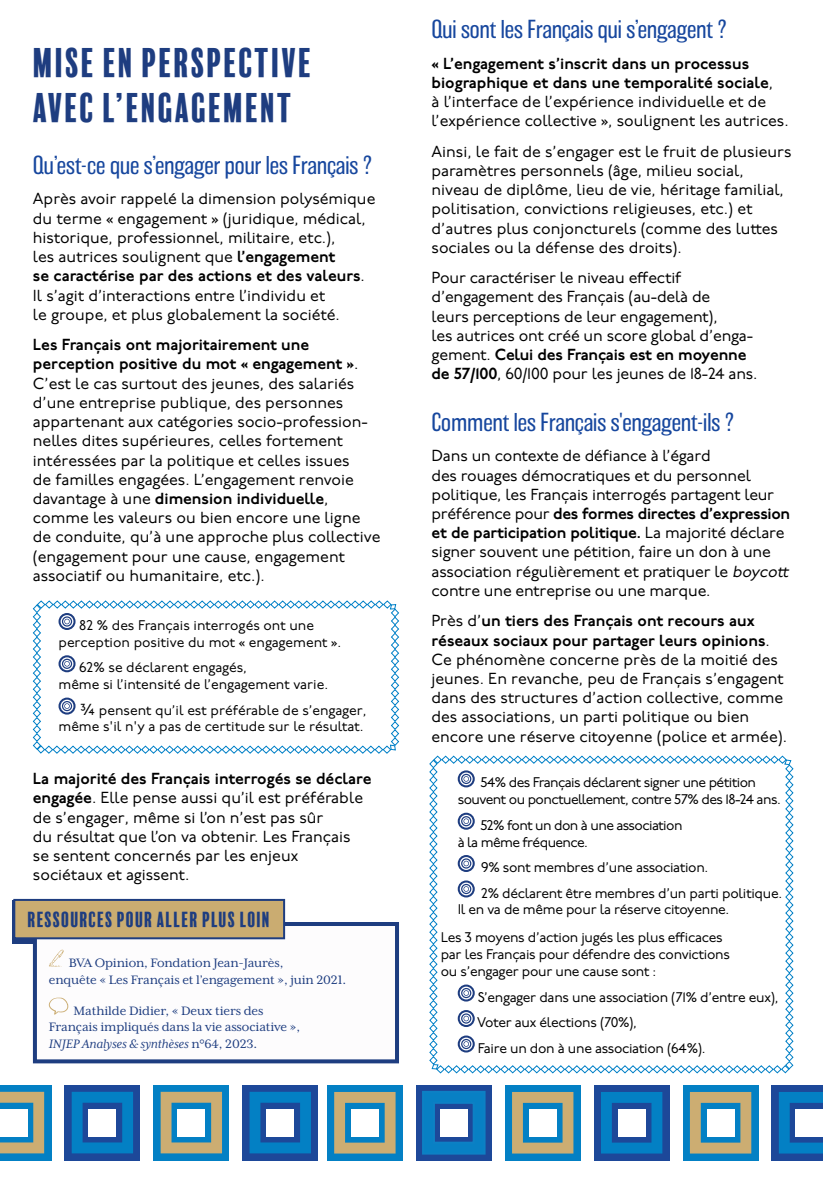
<style>
.page{position:relative;width:823px;height:1191px;background:#fff}
.page>*{position:absolute;margin:0;border:0;box-sizing:border-box;transform-origin:0 0}
.t1{font:38px/45.6px "Balboa Plus Fill";color:#1e3d80}
.t2{font:200 24px "Balboa";color:#17479e}
.t3{font:20px "Balboa Plus Fill";color:#1e3d80}
.t4{font:16px/19.2px "P22 Underground";color:#000}
.t5{font:14px/25.4px "P22 Underground";letter-spacing:-.02em;color:#000}
.t6{font:14px/16.8px "P22 Underground";color:#000;text-align:center}
.t7{font:14px/16.8px "Mrs Eaves XL Serif OT";letter-spacing:-.01em;color:#1e3d80}
.t8{font:14px/16.8px "P22 Underground";letter-spacing:-.04em;color:#000;text-align:center}
.s1{font-weight:600}
.s2{font-size:16px}
.s3{font-style:italic}
</style>
<div class="page">
<svg style="left:32px;top:600px;width:367px;height:154px"></svg>
<svg style="left:429px;top:755px;width:364px;height:318px"></svg>
<div style="left:33px;top:922px;width:366px;height:141px;background:#fdfcfd;border:4px solid #1e3d80"></div>
<div style="left:13px;top:899px;width:272px;height:40px;background:#caac71;border:2px solid #1e3d80"></div>
<svg style="left:49px;top:949px;width:15px;height:18px"></svg>
<svg style="left:48px;top:997px;width:20px;height:17px"></svg>
<div style="left:0;top:1085px;width:51px;height:75px;background:#0380c4"></div>
<svg style="left:0;top:1091px;width:44px;height:62px"></svg>
<div style="left:154px;top:1085px;width:75px;height:75px;background:#0380c4"></div>
<svg style="left:160px;top:1091px;width:62px;height:62px"></svg>
<div style="left:65px;top:1085px;width:75px;height:75px;background:#1d4899"></div>
<svg style="left:72px;top:1092px;width:61px;height:61px"></svg>
<div style="left:242px;top:1085px;width:75px;height:75px;background:#1d4899"></div>
<svg style="left:249px;top:1092px;width:62px;height:61px"></svg>
<div style="left:505px;top:1085px;width:75px;height:75px;background:#0380c4"></div>
<svg style="left:512px;top:1092px;width:61px;height:61px"></svg>
<div style="left:682px;top:1085px;width:75px;height:75px;background:#0380c4"></div>
<svg style="left:689px;top:1092px;width:61px;height:61px"></svg>
<div style="left:593px;top:1085px;width:75px;height:75px;background:#1d4899"></div>
<svg style="left:601px;top:1092px;width:61px;height:61px"></svg>
<div style="left:771px;top:1085px;width:51px;height:75px;background:#1d4899"></div>
<svg style="left:779px;top:1092px;width:43px;height:61px"></svg>
<div style="left:327px;top:1085px;width:75px;height:75px;background:#0380c4"></div>
<svg style="left:334px;top:1092px;width:61px;height:61px"></svg>
<div style="left:416px;top:1085px;width:75px;height:75px;background:#1d4899"></div>
<svg style="left:422px;top:1091px;width:64px;height:64px;background:#3b8ec7"></svg>
<h1 class="t1" style="left:33px;top:40px;width:281px">MISE EN PERSPECTIVE<br>AVEC L’ENGAGEMENT</h1>
<h2 class="t2" style="left:33px;top:152px;width:341px">Qu’est-ce que s’engager pour les Français ?</h2>
<p class="t4" style="left:33px;top:190px;width:344px">Après avoir rappelé la dimension polysémique du terme « engagement » (juridique, médical, historique, professionnel, militaire, etc.),<br>les autrices soulignent que <span class="s1">l’engagement<br>se caractérise par des actions et des valeurs</span>.<br>Il s’agit d’interactions entre l’individu et<br>le groupe, et plus globalement la société.</p>
<p class="t4" style="left:33px;top:336px;width:349px"><span class="s1">Les Français ont majoritairement une perception positive du mot « engagement »</span>.<br>C’est le cas surtout des jeunes, des salariés d’une entreprise publique, des personnes appartenant aux catégories socio-profession&shy;nelles dites supérieures, celles fortement intéressées par la politique et celles issues<br>de familles engagées. L’engagement renvoie davantage à une <span class="s1">dimension individuelle</span>, comme les valeurs ou bien encore une ligne de conduite, qu’à une approche plus collective (engagement pour une cause, engagement associatif ou humanitaire, etc.).</p>
<p class="t6" style="left:58px;top:617px;width:284px">82 % des Français interrogés ont une perception positive du mot « engagement ».</p>
<p class="t6" style="left:58px;top:659px;width:271px;text-align:left;text-indent:21px">62% se déclarent engagés,<br>même si l’intensité de l’engagement varie.</p>
<p class="t6" style="left:58px;top:702px;width:309px;text-align:right"><span class="s2">¾</span> pensent qu’il est préférable de s’engager, même s'il n'y a pas de certitude sur le résultat.</p>
<p class="t4" style="left:33px;top:770px;width:340px"><span class="s1">La majorité des Français interrogés se déclare engagée</span>. Elle pense aussi qu’il est préférable de s’engager, même si l’on n’est pas sûr<br>du résultat que l’on va obtenir. Les Français<br>se sentent concernés par les enjeux sociétaux et agissent.</p>
<p class="t3" style="left:28px;top:908px;width:244px">RESSOURCES POUR ALLER PLUS LOIN</p>
<p class="t7" style="left:49px;top:954px;width:299px;text-indent:20px">BVA Opinion, Fondation Jean-Jaurès,<br>enquête « Les Français et l’engagement », juin 2021.</p>
<p class="t7" style="left:49px;top:1002px;width:253px;text-indent:25px">Mathilde Didier, « Deux tiers des<br>Français impliqués dans la vie associative »,<br><span class="s3">INJEP Analyses &amp; synthèses</span> n°64, 2023.</p>
<h2 class="t2" style="left:431px;top:16px;width:297px">Qui sont les Français qui s’engagent ?</h2>
<p class="t4" style="left:431px;top:54px;width:358px"><span class="s1">« L’engagement s’inscrit dans un processus biographique et dans une temporalité sociale</span>,<br>à l’interface de l’expérience individuelle et de l’expérience collective », soulignent les autrices.</p>
<p class="t4" style="left:431px;top:142px;width:361px">Ainsi, le fait de s’engager est le fruit de plusieurs paramètres personnels (âge, milieu social, niveau de diplôme, lieu de vie, héritage familial, politisation, convictions religieuses, etc.) et d’autres plus conjoncturels (comme des luttes sociales ou la défense des droits).</p>
<p class="t4" style="left:431px;top:269px;width:327px">Pour caractériser le niveau effectif d’engagement des Français (au-delà de<br>leurs perceptions de leur engagement),<br>les autrices ont créé un score global d’enga&shy;gement. <span class="s1">Celui des Français est en moyenne de 57/100</span>, 60/100 pour les jeunes de 18-24 ans.</p>
<h2 class="t2" style="left:431px;top:409px;width:304px">Comment les Français s'engagent-ils ?</h2>
<p class="t4" style="left:431px;top:447px;width:361px">Dans un contexte de défiance à l’égard<br>des rouages démocratiques et du personnel politique, les Français interrogés partagent leur préférence pour <span class="s1">des formes directes d’expression et de participation politique.</span> La majorité déclare signer souvent une pétition, faire un don à une association régulièrement et pratiquer le <span class="s3">boycott </span>contre une entreprise ou une marque.</p>
<p class="t4" style="left:431px;top:612px;width:357px">Près d’<span class="s1">un tiers des Français ont recours aux réseaux sociaux pour partager leurs opinions</span>.<br>Ce phénomène concerne près de la moitié des jeunes. En revanche, peu de Français s’engagent dans des structures d’action collective, comme des associations, un parti politique ou bien encore une réserve citoyenne (police et armée).</p>
<p class="t8" style="left:457px;top:775px;width:324px">54% des Français déclarent signer une pétition souvent ou ponctuellement, contre 57% des 18-24 ans.</p>
<p class="t8" style="left:457px;top:817px;width:226px;text-align:left;text-indent:23px">52% font un don à une association à la même fréquence.</p>
<p class="t5" style="left:481px;top:855px;width:302px">9% sont membres d’une association.<br>2% déclarent être membres d’un parti politique.</p>
<p class="t5" style="left:440px;top:896px;width:290px;line-height:28.2px;text-indent:17px">Il en va de même pour la réserve citoyenne.<br>Les 3 moyens d’action jugés les plus efficaces</p>
<p class="t5" style="left:440px;top:946px;width:291px;line-height:16.8px">par les Français pour défendre des convictions ou s’engager pour une cause sont :</p>
<p class="t5" style="left:477px;top:984px;width:302px">S’engager dans une association (71% d’entre eux),<br>Voter aux élections (70%),<br>Faire un don à une association (64%).</p>
</div>
